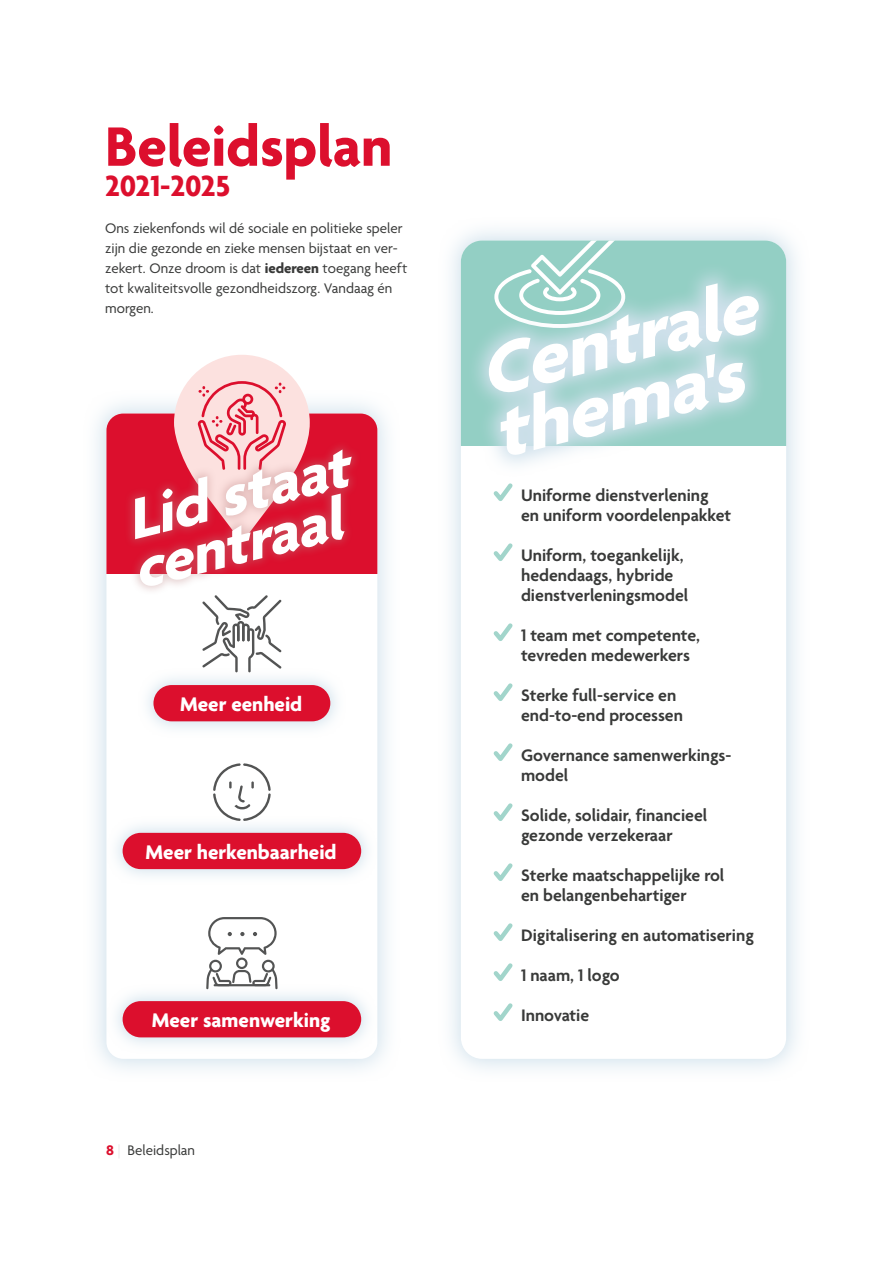
<style>
.page{position:relative;width:893px;height:1263px;background:#fff}
.page>*{position:absolute;margin:0;border:0;box-sizing:border-box;transform-origin:0 0}
.t1{font:italic 700 77.55px/62.1px "Agenda";color:#fff;scale:1.06 1}
.t2{font:italic 700 61.35px/49.1px "Agenda";color:#fff;scale:1.06 1}
.t3{font:700 60px "Agenda";color:#dc0f2d}
.t4{font:700 31.5px "Agenda";color:#dc0f2d}
.t5{font:700 21.3px "Agenda";color:#fff}
.t6{font:600 18px/20px "Agenda";color:#393a39}
.t7{font:15px/20px "Agenda";color:#393a39}
.s1{font-weight:700}
.s2{font-weight:700;color:#dc0f2d}
.s3{font-weight:100;color:#d4d5d5}
</style>
<div class="page">
<svg style="left:96px;top:403px;width:291px;height:667px;fill:#edf3f7"></svg>
<div style="left:106px;top:413px;width:271px;height:646px;background:#fff;border-radius:17px"></div>
<div style="left:106px;top:413px;width:271px;height:161px;background:#dc0f2d"></div>
<svg style="left:174px;top:355px;width:136px;height:85px"></svg>
<svg style="left:107px;top:989px;width:270px;height:65px;fill:#f6f9fb"></svg>
<div style="left:123px;top:1001px;width:238px;height:36px;background:#dc0f2d;border-radius:18px"></div>
<svg style="left:206px;top:917px;width:72px;height:72px"></svg>
<svg style="left:116px;top:825px;width:252px;height:51px;fill:#eef4f8"></svg>
<div style="left:123px;top:833px;width:238px;height:36px;background:#dc0f2d;border-radius:18px"></div>
<svg style="left:213px;top:763px;width:58px;height:58px"></svg>
<svg style="left:147px;top:672px;width:190px;height:57px;fill:#f2f6f9"></svg>
<div style="left:153px;top:685px;width:177px;height:36px;background:#dc0f2d;border-radius:18px"></div>
<svg style="left:202px;top:596px;width:79px;height:76px"></svg>
<div style="left:124px;top:440px;width:238px;height:156px;background:#ba8181;opacity:.39"></div>
<svg style="left:451px;top:230px;width:346px;height:840px;fill:#ecf2f7"></svg>
<div style="left:461px;top:240px;width:325px;height:819px;background:#fff;border-radius:21px"></div>
<div style="left:461px;top:240px;width:325px;height:205px;background:#93cfc4"></div>
<svg style="left:494px;top:240px;width:132px;height:21px"></svg>
<svg style="left:493px;top:483px;width:20px;height:18px"></svg>
<svg style="left:493px;top:543px;width:20px;height:18px"></svg>
<svg style="left:493px;top:623px;width:20px;height:18px"></svg>
<svg style="left:493px;top:683px;width:20px;height:18px"></svg>
<svg style="left:493px;top:743px;width:20px;height:18px"></svg>
<svg style="left:493px;top:803px;width:20px;height:18px"></svg>
<svg style="left:493px;top:863px;width:20px;height:18px"></svg>
<svg style="left:493px;top:923px;width:20px;height:18px"></svg>
<svg style="left:493px;top:963px;width:20px;height:18px"></svg>
<svg style="left:493px;top:1003px;width:20px;height:18px"></svg>
<svg style="left:466px;top:261px;width:315px;height:204px"></svg>
<h3 class="t3" style="left:105px;top:114px;width:289px">Beleidsplan</h3>
<h3 class="t4" style="left:105px;top:169px;width:127px">2021-2025</h3>
<p class="t7" style="left:105px;top:219px;width:304px">Ons ziekenfonds wil dé sociale en politieke speler zijn die gezonde en zieke mensen bijstaat en ver&shy;zekert. Onze droom is dat <span class="s1">iedereen</span> toegang heeft tot kwaliteitsvolle gezondheidszorg. Vandaag én morgen.</p>
<h2 class="t2" style="left:117px;top:502px;width:221px;rotate:-14deg">Lid staat centraal</h2>
<p class="t5" style="left:180px;top:692px;width:124px">Meer eenheid</p>
<p class="t5" style="left:146px;top:840px;width:192px">Meer herkenbaarheid</p>
<p class="t5" style="left:152px;top:1008px;width:180px">Meer samenwerking</p>
<p class="t7" style="left:106px;top:1141px;width:90px"><span class="s2">8</span> <span class="s3">|</span> Beleidsplan</p>
<h1 class="t1" style="left:473px;top:349px;width:270px;rotate:-14deg">Centrale thema's</h1>
<p class="t6" style="left:521px;top:486px;width:212px">Uniforme dienstverlening en uniform voordelenpakket</p>
<p class="t6" style="left:521px;top:546px;width:169px">Uniform, toegankelijk, hedendaags, hybride dienstverleningsmodel</p>
<p class="t6" style="left:521px;top:626px;width:180px">1 team met competente, tevreden medewerkers</p>
<p class="t6" style="left:521px;top:686px;width:163px">Sterke full-service en end-to-end processen</p>
<p class="t6" style="left:521px;top:746px;width:210px">Governance samenwerkings&shy;model</p>
<p class="t6" style="left:521px;top:806px;width:188px">Solide, solidair, financieel gezonde verzekeraar</p>
<p class="t6" style="left:521px;top:866px;width:205px">Sterke maatschappelijke rol en belangenbehartiger</p>
<p class="t6" style="left:521px;top:926px;width:234px">Digitalisering en automatisering</p>
<p class="t6" style="left:521px;top:966px;width:100px">1 naam, 1 logo</p>
<p class="t6" style="left:521px;top:1006px;width:70px">Innovatie</p>
</div>
